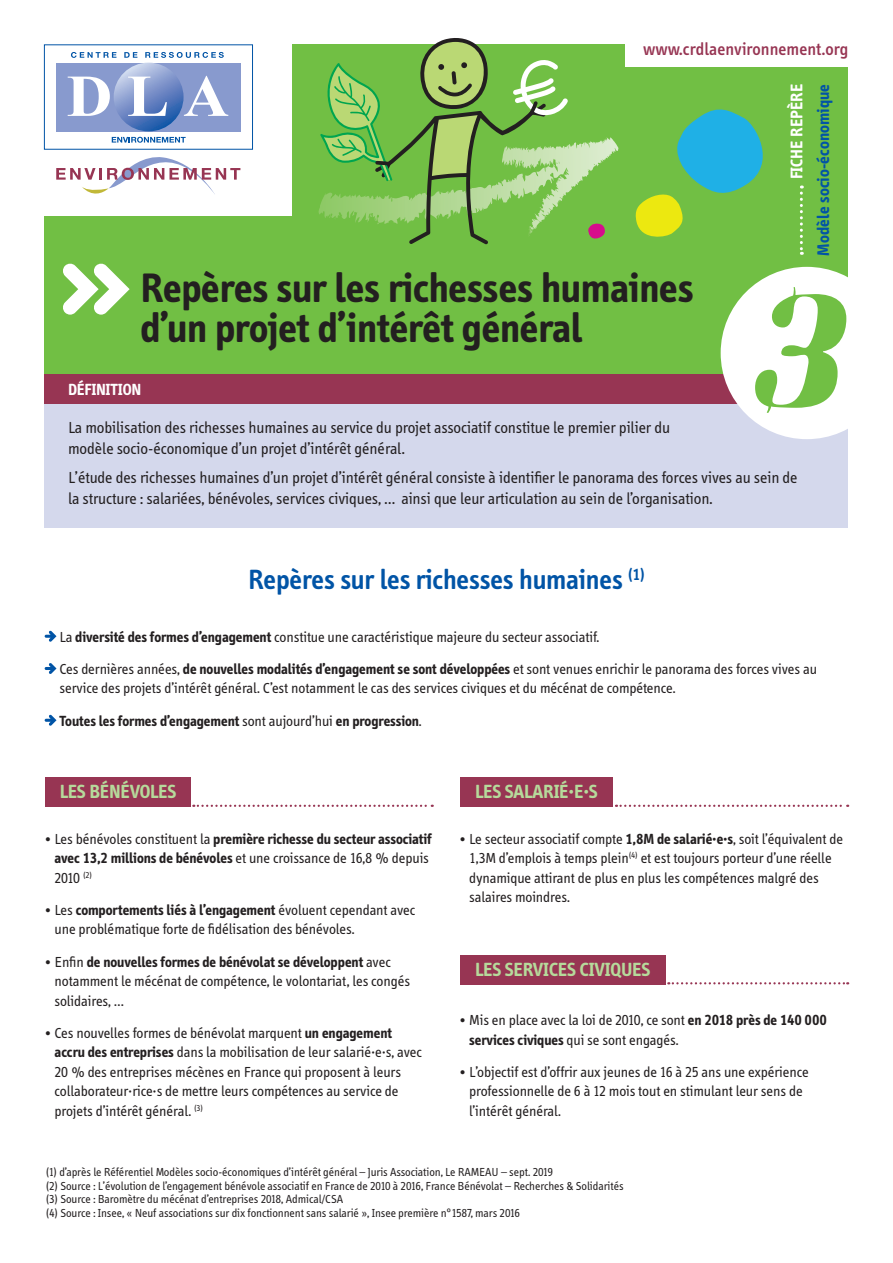
<style>
.page{position:relative;width:893px;height:1263px;background:#fff}
.page>*{position:absolute;margin:0;border:0;box-sizing:border-box;transform-origin:0 0}
.t1{font:700 159px "Cg Fluidum";color:#71bf44}
.t2{font:700 42px/40.5px "Info";color:#231f20}
.t3{font:600 28.5px "Info";color:#0154a6}
.t4{font:700 19.5px "Info";color:#b6da9b}
.t5{font:500 18px "Info";letter-spacing:.01em;color:#973553}
.t6{font:700 17.25px "Info";letter-spacing:.01em;color:#0154a6}
.t7{font:700 17.25px "Info";letter-spacing:.01em;color:#fff}
.t8{font:16.5px/21px "Info";color:#231f20}
.t9{font:700 16.5px "Info";color:#fff}
.t10{font:15px/19.5px "Info";color:#231f20}
.t11{font:700 15px/19.5px "Info";color:#231f20}
.t12{font:12px "Info";color:#231f20}
.s1{font-weight:700}
.s2{font-weight:400}
</style>
<div class="page">
<div style="left:45px;top:45px;width:803px;height:343px;background:#71bf44"></div>
<div style="left:45px;top:404px;width:803px;height:123px;background:#d4d8ec"></div>
<div style="left:45px;top:374px;width:803px;height:30px;background:#973553"></div>
<svg style="left:635px;top:109px;width:128px;height:128px"></svg>
<svg style="left:320px;top:38px;width:295px;height:206px"></svg>
<div style="left:721px;top:267px;width:172px;height:172px;background:#fff;border-radius:50%"></div>
<div style="left:27px;top:41px;width:264px;height:175px;background:#fff"></div>
<div style="left:44px;top:44px;width:209px;height:106px;border:1px solid #0154a6"></div>
<div style="left:56px;top:63px;width:184px;height:68px;background:#889ace"></div>
<svg style="left:68px;top:52px;width:160px;height:79px"></svg>
<svg style="left:112px;top:137px;width:74px;height:6px"></svg>
<svg style="left:56px;top:157px;width:184px;height:37px"></svg>
<div style="left:625px;top:30px;width:223px;height:37px;background:#fff"></div>
<svg style="left:45px;top:631px;width:12px;height:11px"></svg>
<svg style="left:45px;top:663px;width:12px;height:11px"></svg>
<svg style="left:45px;top:715px;width:12px;height:11px"></svg>
<svg style="left:63px;top:263px;width:67px;height:52px"></svg>
<svg style="left:193px;top:805px;width:240px;height:2px"></svg>
<div style="left:45px;top:777px;width:145px;height:30px;background:#973553"></div>
<svg style="left:616px;top:805px;width:232px;height:2px"></svg>
<div style="left:460px;top:777px;width:153px;height:30px;background:#973553"></div>
<svg style="left:668px;top:982px;width:180px;height:2px"></svg>
<div style="left:460px;top:955px;width:205px;height:29px;background:#973553"></div>
<svg style="left:800px;top:185px;width:3px;height:70px"></svg>
<p class="t5" style="left:643px;top:39px;width:207px">www.crdlaenvironnement.org</p>
<p class="t2" style="left:141px;top:268px;width:554px">Repères sur les richesses humaines d’un projet d’intérêt général</p>
<p class="t9" style="left:68px;top:380px;width:75px">DÉFINITION</p>
<p class="t8" style="left:68px;top:417px;width:603px">La mobilisation des richesses humaines au service du projet associatif constitue le premier pilier du modèle socio-économique d’un projet d’intérêt général.</p>
<p class="t7" style="left:787px;top:179px;width:97px;rotate:-90deg">FICHE REPÈRE</p>
<p class="t6" style="left:814px;top:256px;width:173px;rotate:-90deg">Modèle socio-économique</p>
<p class="t1" style="left:751px;top:246px;width:96px">3</p>
<p class="t8" style="left:68px;top:468px;width:731px">L’étude des richesses humaines d’un projet d’intérêt général consiste à identifier le panorama des forces vives au sein de la structure : salariées, bénévoles, services civiques, … ainsi que leur articulation au sein de l’organisation.</p>
<p class="t3" style="left:248px;top:563px;width:398px">Repères sur les richesses humaines <sup>(1)</sup></p>
<p class="t10" style="left:59px;top:627px;width:541px">La <span class="s1">diversité des formes d’engagement</span> constitue une caractéristique majeure du secteur associatif.</p>
<p class="t10" style="left:59px;top:659px;width:759px">Ces dernières années, <span class="s1">de nouvelles modalités d’engagement se sont développées</span> et sont venues enrichir le panorama des forces vives au service des projets d’intérêt général. C’est notamment le cas des services civiques et du mécénat de compétence.</p>
<p class="t11" style="left:59px;top:711px;width:364px">Toutes les formes d’engagement <span class="s2">sont aujourd’hui</span> en progression<span class="s2">.</span></p>
<p class="t4" style="left:60px;top:781px;width:118px">LES BÉNÉVOLES</p>
<p class="t4" style="left:475px;top:781px;width:124px">LES SALARIÉ·E·S</p>
<p class="t11" style="left:55px;top:829px;width:379px;text-indent:-10px"><span class="s2">• Les bénévoles constituent la</span> première richesse du secteur associatif avec 13,2 millions de bénévoles <span class="s2">et une croissance de 16,8 % depuis<br>2010</span> <sup>(2)</sup></p>
<p class="t10" style="left:55px;top:900px;width:362px;text-indent:-10px">• Les <span class="s1">comportements liés à l’engagement</span> évoluent cependant avec une problématique forte de fidélisation des bénévoles.</p>
<p class="t10" style="left:55px;top:952px;width:357px;text-indent:-10px">• Enfin <span class="s1">de nouvelles formes de bénévolat se développent</span> avec notamment le mécénat de compétence, le volontariat, les congés solidaires, …</p>
<p class="t10" style="left:55px;top:1023px;width:369px;text-indent:-10px">• Ces nouvelles formes de bénévolat marquent <span class="s1">un engagement accru des entreprises</span> dans la mobilisation de leur salarié·e·s, avec 20 % des entreprises mécènes en France qui proposent à leurs collaborateur·rice·s de mettre leurs compétences au service de projets d’intérêt général. <sup>(3)</sup></p>
<p class="t10" style="left:469px;top:829px;width:375px;text-indent:-10px">• Le secteur associatif compte <span class="s1">1,8M de salarié·e·s</span>, soit l’équivalent de 1,3M d’emplois à temps plein<sup>(4)</sup> et est toujours porteur d’une réelle dynamique attirant de plus en plus les compétences malgré des salaires moindres.</p>
<p class="t4" style="left:475px;top:958px;width:176px">LES SERVICES CIVIQUES</p>
<p class="t10" style="left:469px;top:1011px;width:359px;text-indent:-10px">• Mis en place avec la loi de 2010, ce sont <span class="s1">en 2018 près de 140 000 services civiques</span> qui se sont engagés.</p>
<p class="t10" style="left:469px;top:1062px;width:341px;text-indent:-10px">• L’objectif est d’offrir aux jeunes de 16 à 25 ans une expérience professionnelle de 6 à 12 mois tout en stimulant leur sens de l’intérêt général.</p>
<p class="t12" style="left:46px;top:1166px;width:509px">(1) d’après le Référentiel Modèles socio-économiques d’intérêt général – Juris Association, Le RAMEAU – sept. 2019</p>
<p class="t12" style="left:46px;top:1179px;width:579px">(2) Source : L’évolution de l’engagement bénévole associatif en France de 2010 à 2016, France Bénévolat – Recherches &amp; Solidarités</p>
<p class="t12" style="left:46px;top:1193px;width:299px">(3) Source : Baromètre du mécénat d’entreprises 2018, Admical/CSA</p>
<p class="t12" style="left:46px;top:1206px;width:476px">(4) Source : Insee, « Neuf associations sur dix fonctionnent sans salarié », Insee première n°1587, mars 2016</p>
</div>
